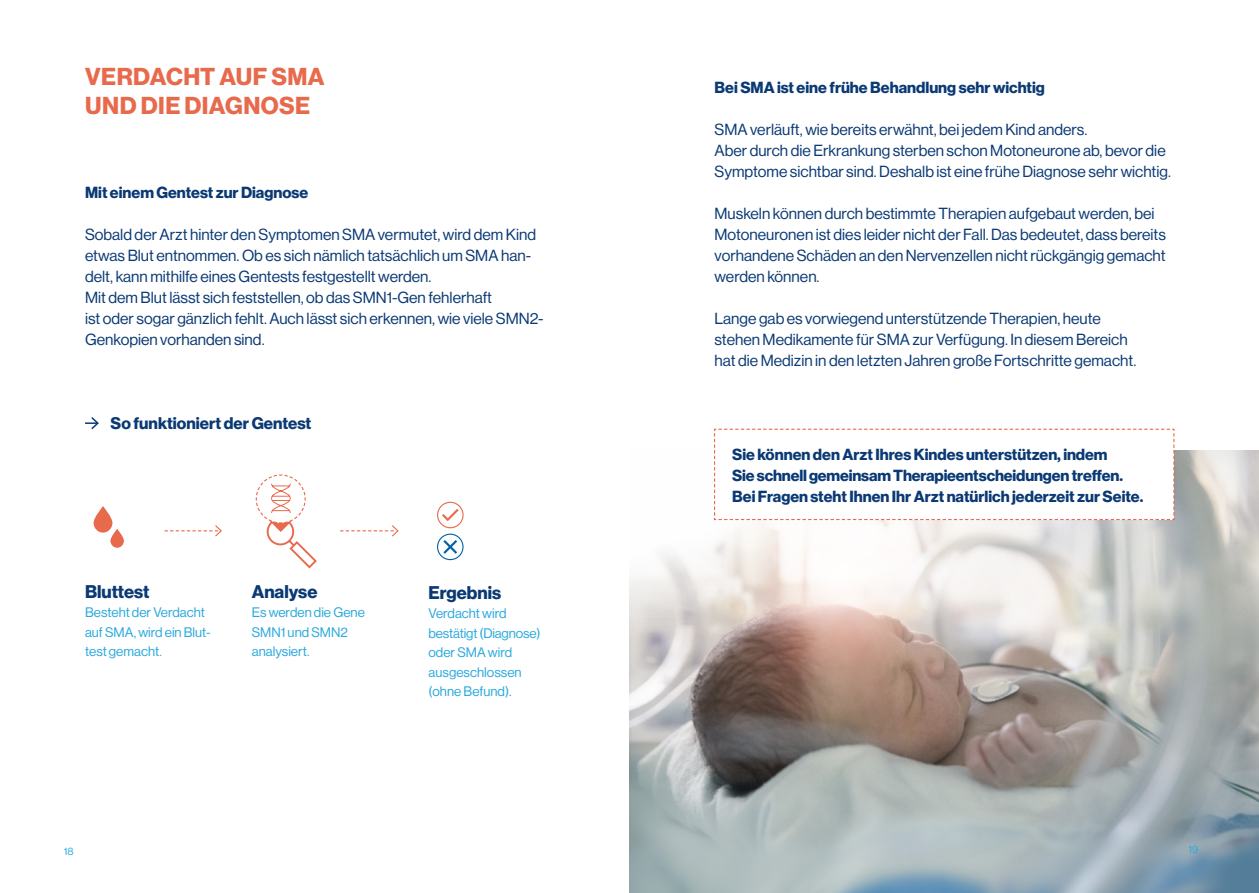
<style>
.page{position:relative;width:1259px;height:893px;background:#fff}
.page>*{position:absolute;margin:0;border:0;box-sizing:border-box;transform-origin:0 0}
.t1{font:700 24px/28.8px "Volta Modern Display 75";letter-spacing:.02em;color:#e86a4d}
.t2{font:700 18px "Volta Modern Display 75";color:#0a3974}
.t3{font:700 16.5px "Volta Modern Display 75";color:#0a3974}
.t4{font:15.75px/21px "Volta Modern Display 55 Roman";color:#0a3974}
.t5{font:700 15.75px/21px "Volta Modern Display 75";color:#0a3974}
.t6{font:13.5px/19.5px "Volta Modern Display 55 Roman";color:#2aa9dd}
.t7{font:10.5px "Volta Modern Display 55 Roman";color:#2aa9dd}
</style>
<div class="page">
<svg style="left:164px;top:525px;width:58px;height:12px"></svg>
<svg style="left:340px;top:525px;width:59px;height:12px"></svg>
<div style="left:437px;top:534px;width:26px;height:26px;border:1px solid #0061aa;border-radius:50%"></div>
<svg style="left:443px;top:540px;width:14px;height:14px"></svg>
<div style="left:437px;top:502px;width:26px;height:26px;border:1px solid #e86a4d;border-radius:50%"></div>
<svg style="left:442px;top:509px;width:17px;height:12px"></svg>
<svg style="left:110px;top:529px;width:14px;height:19px"></svg>
<svg style="left:94px;top:506px;width:18px;height:27px"></svg>
<svg style="left:255px;top:474px;width:62px;height:94px"></svg>
<img style="left:629px;top:450px;width:630px;height:443px">
<svg style="left:85px;top:417px;width:14px;height:13px"></svg>
<svg style="left:713px;top:428px;width:462px;height:93px"></svg>
<h1 class="t1" style="left:85px;top:63px;width:241px">VERDACHT AUF SMA<br>UND DIE DIAGNOSE</h1>
<p class="t5" style="left:85px;top:182px;width:225px">Mit einem Gentest zur Diagnose</p>
<p class="t4" style="left:85px;top:224px;width:459px">Sobald der Arzt hinter den Symptomen SMA vermutet, wird dem Kind etwas Blut entnommen. Ob es sich nämlich tatsächlich um SMA han&shy;delt, kann mithilfe eines Gentests festgestellt werden.<br>Mit dem Blut lässt sich feststellen, ob das SMN1-Gen fehlerhaft<br>ist oder sogar gänzlich fehlt. Auch lässt sich erkennen, wie viele SMN2- Genkopien vorhanden sind.</p>
<p class="t3" style="left:111px;top:414px;width:202px">So funktioniert der Gentest</p>
<p class="t2" style="left:85px;top:581px;width:66px">Bluttest</p>
<p class="t6" style="left:85px;top:603px;width:127px">Besteht der Verdacht auf SMA, wird ein Blut&shy;test gemacht.</p>
<p class="t2" style="left:252px;top:581px;width:67px">Analyse</p>
<p class="t6" style="left:252px;top:602px;width:115px">Es werden die Gene<br>SMN1 und SMN2 analysiert.</p>
<p class="t2" style="left:428px;top:582px;width:74px">Ergebnis</p>
<p class="t6" style="left:428px;top:604px;width:114px">Verdacht wird bestätigt (Diagnose) oder SMA wird ausgeschlossen (ohne Befund).</p>
<p class="t5" style="left:714px;top:77px;width:332px">Bei SMA ist eine frühe Behandlung sehr wichtig</p>
<p class="t4" style="left:714px;top:119px;width:458px">SMA verläuft, wie bereits erwähnt, bei jedem Kind anders.<br>Aber durch die Erkrankung sterben schon Motoneurone ab, bevor die<br>Symptome sichtbar sind. Deshalb ist eine frühe Diagnose sehr wichtig.</p>
<p class="t4" style="left:714px;top:203px;width:453px">Muskeln können durch bestimmte Therapien aufgebaut werden, bei Motoneuronen ist dies leider nicht der Fall. Das bedeutet, dass bereits vorhandene Schäden an den Nervenzellen nicht rückgängig gemacht werden können.</p>
<p class="t4" style="left:714px;top:308px;width:423px">Lange gab es vorwiegend unterstützende Therapien, heute stehen Medikamente für SMA zur Verfügung. In diesem Bereich hat die Medizin in den letzten Jahren große Fortschritte gemacht.</p>
<p class="t5" style="left:732px;top:444px;width:413px">Sie können den Arzt Ihres Kindes unterstützen, indem<br>Sie schnell gemeinsam Therapieentscheidungen treffen.<br>Bei Fragen steht Ihnen Ihr Arzt natürlich jederzeit zur Seite.</p>
<p class="t7" style="left:64px;top:845px;width:11px">18</p>
<p class="t7" style="left:1188px;top:843px;width:11px">19</p>
</div>
